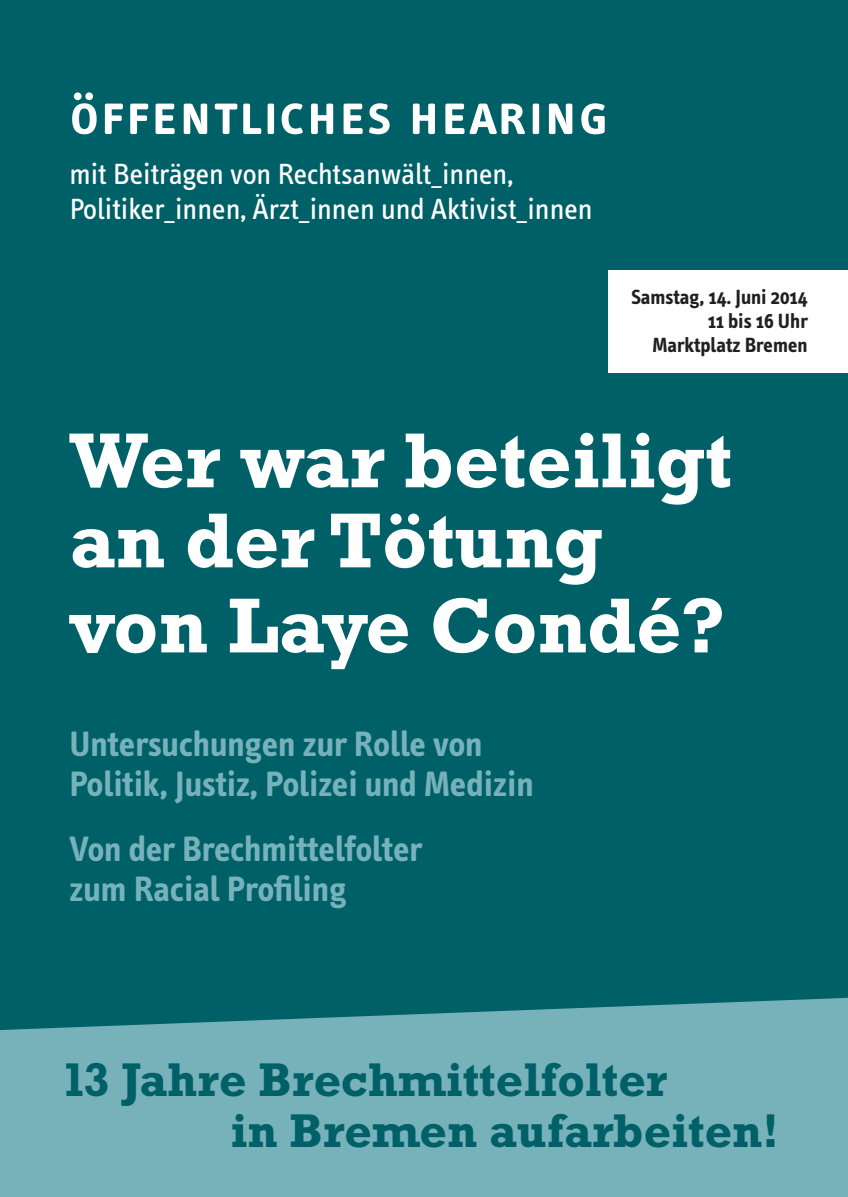
<style>
.page{position:relative;width:848px;height:1197px;background:#fff}
.page>*{position:absolute;margin:0;border:0;box-sizing:border-box;transform-origin:0 0}
.t1{font:700 79px/82.5px "Rockwell";color:#fff}
.t2{font:60px "Info Text Semi Bold Caps";letter-spacing:.03em;color:#fff}
.t3{font:700 48px/51px "Rockwell";color:#006067}
.t4{font:700 36px/40px "Info Text";color:#77b2bb}
.t5{font:30px/35px "Info Text";color:#fff}
.t6{font:700 21px/24px "Info Text";color:#231f20;text-align:right}
</style>
<div class="page">
<div style="left:0;top:0;width:848px;height:1196px;background:#006067"></div>
<div style="left:608px;top:271px;width:240px;height:102px;background:#fff"></div>
<svg style="left:0;top:997px;width:848px;height:199px;background:#6caab3"></svg>
<h2 class="t2" style="left:69px;top:80px;width:541px">öffentliches hearing</h2>
<p class="t5" style="left:69px;top:157px;width:525px">mit Beiträgen von Rechtsanwält_innen,<br>Politiker_innen, Ärzt_innen und Aktivist_innen</p>
<p class="t6" style="left:631px;top:285px;width:178px">Samstag, 14. Juni 2014<br>11 bis 16 Uhr<br>Marktplatz Bremen</p>
<h1 class="t1" style="left:69px;top:418px;width:664px">Wer war beteiligt an der Tötung von Laye Condé?</h1>
<p class="t4" style="left:69px;top:724px;width:466px">Untersuchungen zur Rolle von<br>Politik, Justiz, Polizei und Medizin</p>
<p class="t4" style="left:69px;top:828px;width:354px">Von der Brechmittelfolter zum Racial Profiling</p>
<h3 class="t3" style="left:230px;top:1053px;width:550px;text-indent:-169px">13 Jahre Brechmittelfolter<br>in Bremen aufarbeiten!</h3>
</div>
